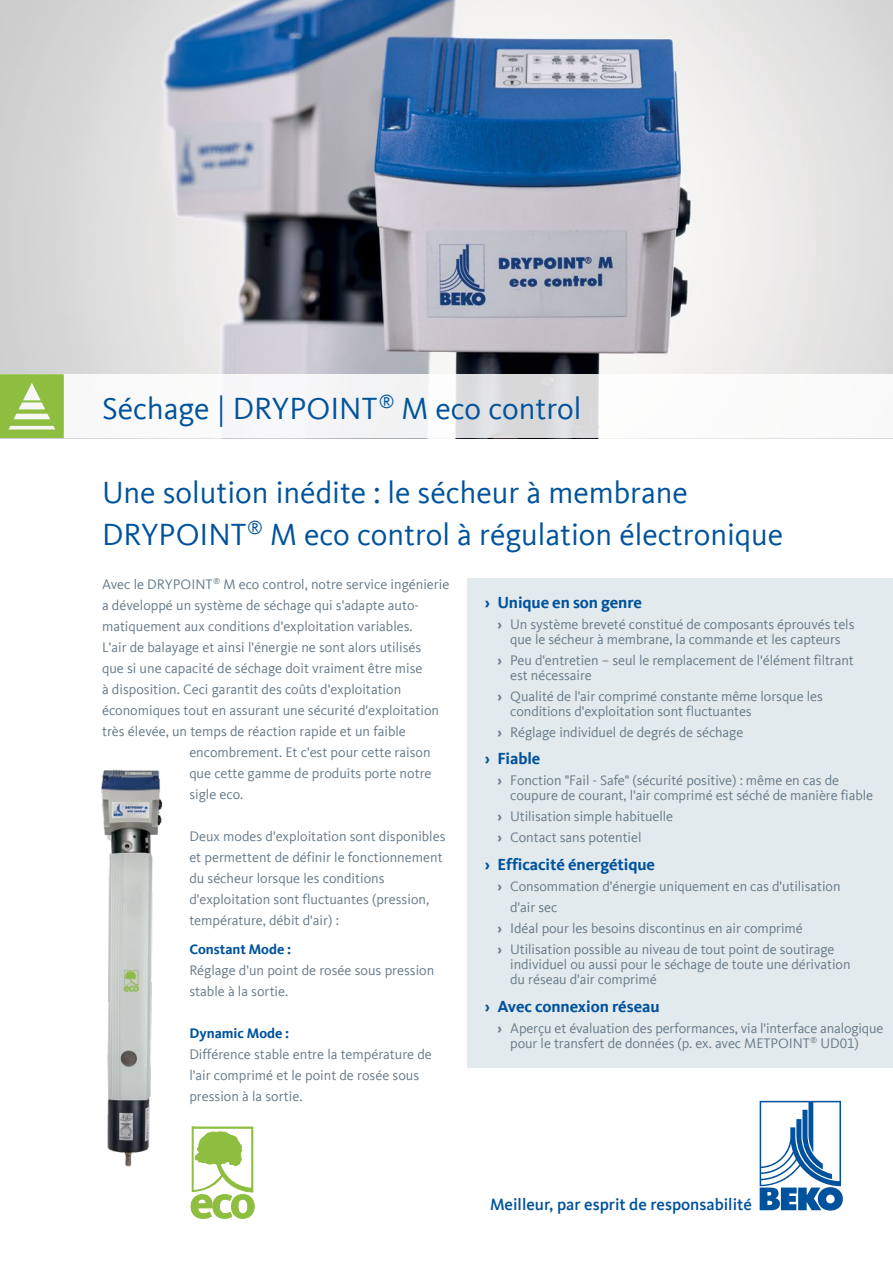
<style>
.page{position:relative;width:893px;height:1263px;background:#fff}
.page>*{position:absolute;margin:0;border:0;box-sizing:border-box;transform-origin:0 0}
.t1{font:31.5px/42px "Kievit Offc Pro";color:#00529c}
.t2{font:500 16.8px "Kievit Offc Pro";color:#00529c}
.t3{font:700 16.5px "Kievit Offc Pro";letter-spacing:-.005em;color:#00529c}
.t4{font:14.25px/21px "Kievit Offc Pro";letter-spacing:-.005em;color:#657988}
.t5{font:700 14.25px "Kievit Offc Pro";color:#00529c}
.s1{font-weight:700}
</style>
<div class="page">
<img style="left:0;top:0;width:893px;height:374px">
<svg style="left:326px;top:374px;width:273px;height:64px"></svg>
<svg style="left:0;top:374px;width:64px;height:64px;background:#9fc75e"></svg>
<svg style="left:760px;top:1101px;width:83px;height:109px"></svg>
<div style="left:468px;top:578px;width:425px;height:490px;background:#e3eaee"></div>
<img style="left:101px;top:769px;width:62px;height:398px">
<svg style="left:190px;top:1126px;width:65px;height:93px"></svg>
<h1 class="t1" style="left:102px;top:387px;width:481px">Séchage | DRYPOINT<sup>®</sup> M eco control</h1>
<h1 class="t1" style="left:102px;top:471px;width:682px">Une solution inédite : le sécheur à membrane<br>DRYPOINT<sup>®</sup> M eco control à régulation électronique</h1>
<p class="t4" style="left:102px;top:574px;width:349px">Avec le DRYPOINT<sup>®</sup> M eco control, notre service ingénierie</p>
<p class="t4" style="left:102px;top:595px;width:318px">a développé un système de séchage qui s'adapte auto-</p>
<p class="t4" style="left:102px;top:616px;width:312px">matiquement aux conditions d'exploitation variables.</p>
<p class="t4" style="left:102px;top:637px;width:321px">L'air de balayage et ainsi l'énergie ne sont alors utilisés</p>
<p class="t4" style="left:102px;top:658px;width:322px">que si une capacité de séchage doit vraiment être mise</p>
<p class="t4" style="left:102px;top:679px;width:301px">à disposition. Ceci garantit des coûts d'exploitation</p>
<p class="t4" style="left:102px;top:700px;width:339px">économiques tout en assurant une sécurité d'exploitation</p>
<p class="t4" style="left:102px;top:721px;width:305px">très élevée, un temps de réaction rapide et un faible</p>
<p class="t4" style="left:189px;top:742px;width:243px">encombrement. Et c'est pour cette raison</p>
<p class="t4" style="left:189px;top:763px;width:244px">que cette gamme de produits porte notre</p>
<p class="t4" style="left:189px;top:784px;width:55px">sigle eco.</p>
<p class="t4" style="left:189px;top:826px;width:258px">Deux modes d'exploitation sont disponibles et permettent de définir le fonctionnement du sécheur lorsque les conditions d'exploitation sont fluctuantes (pression, température, débit d'air) :</p>
<p class="t5" style="left:189px;top:941px;width:103px">Constant Mode :</p>
<p class="t4" style="left:189px;top:960px;width:246px">Réglage d'un point de rosée sous pression stable à la sortie.</p>
<p class="t5" style="left:189px;top:1025px;width:102px">Dynamic Mode :</p>
<p class="t4" style="left:189px;top:1044px;width:244px">Différence stable entre la température de l'air comprimé et le point de rosée sous pression à la sortie.</p>
<p class="t3" style="left:485px;top:592px;width:159px">› Unique en son genre</p>
<p class="t4" style="left:497px;top:616px;width:358px;line-height:15px;text-align:center"><span class="s1">›</span> Un système breveté constitué de composants éprouvés tels que le sécheur à membrane, la commande et les capteurs</p>
<p class="t4" style="left:510px;top:652px;width:345px;line-height:15px;text-indent:-13px"><span class="s1">›</span> Peu d'entretien – seul le remplacement de l'élément filtrant est nécessaire</p>
<p class="t4" style="left:510px;top:688px;width:314px;line-height:15px;text-indent:-13px"><span class="s1">›</span> Qualité de l'air comprimé constante même lorsque les conditions d'exploitation sont fluctuantes</p>
<p class="t4" style="left:497px;top:721px;width:247px"><span class="s1">›</span> Réglage individuel de degrés de séchage</p>
<p class="t3" style="left:485px;top:749px;width:57px">› Fiable</p>
<p class="t4" style="left:510px;top:773px;width:364px;line-height:15px;text-indent:-13px"><span class="s1">›</span> Fonction "Fail - Safe" (sécurité positive) : même en cas de coupure de courant, l'air comprimé est séché de manière fiable</p>
<p class="t4" style="left:497px;top:806px;width:177px"><span class="s1">›</span> Utilisation simple habituelle <span class="s1">›</span> Contact sans potentiel</p>
<p class="t3" style="left:485px;top:854px;width:172px">› Efficacité énergétique</p>
<p class="t4" style="left:497px;top:875px;width:344px"><span class="s1">›</span> Consommation d'énergie uniquement en cas d'utilisation</p>
<p class="t4" style="left:510px;top:896px;width:49px">d'air sec</p>
<p class="t4" style="left:497px;top:917px;width:307px"><span class="s1">›</span> Idéal pour les besoins discontinus en air comprimé</p>
<p class="t4" style="left:497px;top:938px;width:338px"><span class="s1">›</span> Utilisation possible au niveau de tout point de soutirage</p>
<p class="t4" style="left:510px;top:956px;width:342px;line-height:15px">individuel ou aussi pour le séchage de toute une dérivation du réseau d'air comprimé</p>
<p class="t3" style="left:485px;top:997px;width:176px">› Avec connexion réseau</p>
<p class="t4" style="left:510px;top:1021px;width:375px;line-height:15px;text-indent:-13px"><span class="s1">›</span> Aperçu et évaluation des performances, via l'interface analogique pour le transfert de données (p. ex. avec METPOINT<sup>®</sup> UD01)</p>
<p class="t2" style="left:490px;top:1194px;width:263px">Meilleur, par esprit de responsabilité</p>
</div>
